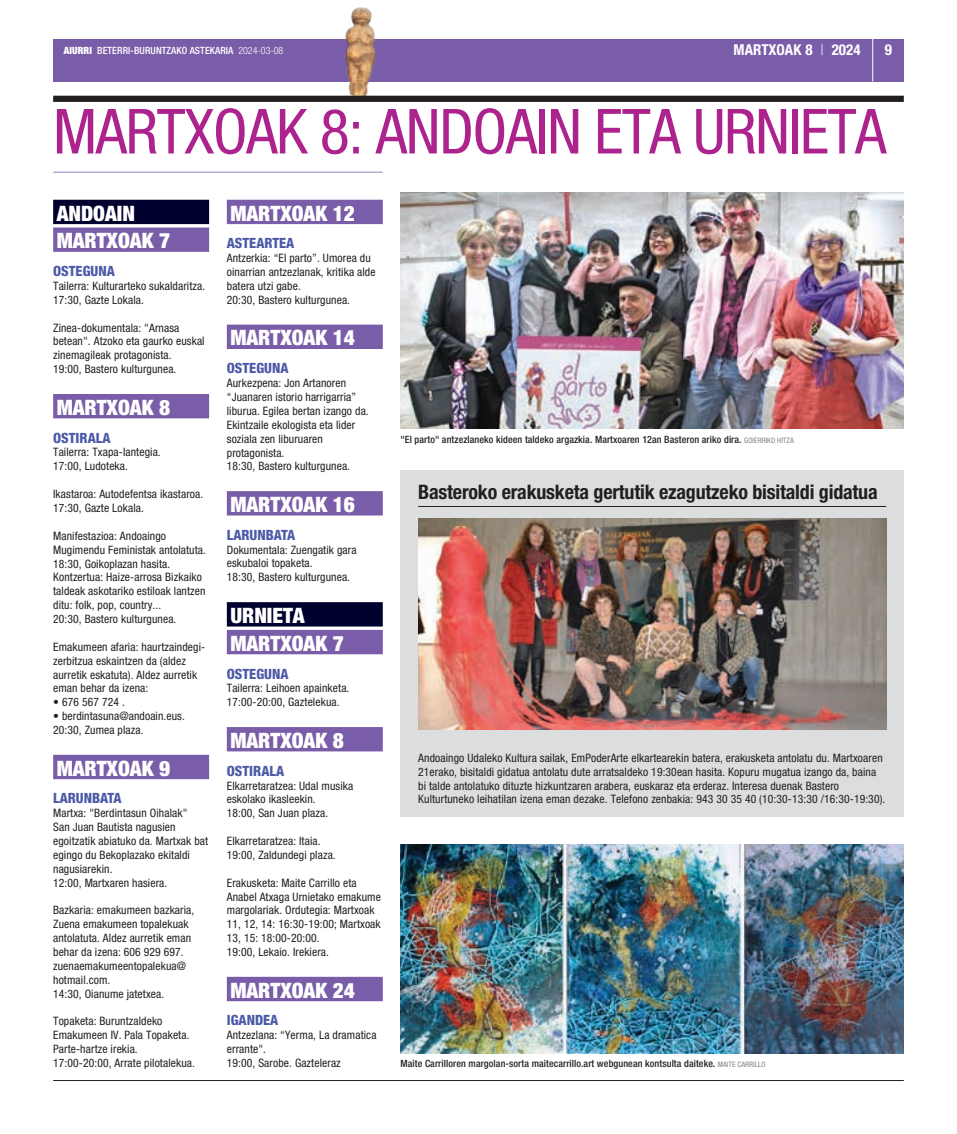
<style>
.page{position:relative;width:957px;height:1134px;background:#fff}
.page>*{position:absolute;margin:0;border:0;box-sizing:border-box;transform-origin:0 0}
.t1{font:condensed 62.25px "Helvetica Neue";letter-spacing:-.02em;color:#ad238d}
.t2{font:900 condensed 21.25px/27.8px "Helvetica Neue";color:#fff}
.t3{font:700 condensed 20px "Helvetica Neue";letter-spacing:-.01em;color:#231f20}
.t4{font:700 condensed 15px "Helvetica Neue";letter-spacing:.035em;color:#fff}
.t5{font:800 condensed 14.12px "Helvetica Neue";letter-spacing:.11em;color:#4c59a7}
.t6{font:condensed 11.62px/13.9px "Helvetica Neue";letter-spacing:.01em;color:#231f20}
.t7{font:500 condensed 10px "Helvetica Neue";letter-spacing:.01em;color:#231f20}
.t8{font:500 condensed 10px "Helvetica Neue";letter-spacing:.01em;color:#fff}
.s1{font-weight:900}
.s2{font-weight:300}
.s3{font-weight:400;font-size:7.5px;color:#808285}
</style>
<div class="page">
<div style="left:53px;top:39px;width:851px;height:42px;background:#7a5da8"></div>
<hr style="left:872px;top:39px;width:1px;height:42px;background:#fff">
<img style="left:344px;top:7px;width:34px;height:89px">
<hr style="left:53px;top:1080px;width:851px;height:1px;background:#231f20">
<div style="left:53px;top:200px;width:156px;height:24px;background:#00002e"></div>
<div style="left:53px;top:227px;width:156px;height:25px;background:#7a5da8"></div>
<div style="left:53px;top:394px;width:156px;height:24px;background:#7a5da8"></div>
<div style="left:53px;top:755px;width:156px;height:24px;background:#7a5da8"></div>
<div style="left:227px;top:200px;width:156px;height:24px;background:#7a5da8"></div>
<div style="left:227px;top:325px;width:156px;height:24px;background:#7a5da8"></div>
<div style="left:227px;top:491px;width:156px;height:24px;background:#7a5da8"></div>
<div style="left:227px;top:602px;width:156px;height:24px;background:#00002e"></div>
<div style="left:227px;top:630px;width:156px;height:24px;background:#7a5da8"></div>
<div style="left:227px;top:727px;width:156px;height:24px;background:#7a5da8"></div>
<div style="left:227px;top:977px;width:156px;height:24px;background:#7a5da8"></div>
<hr style="left:53px;top:172px;width:330px;height:1px;background:#a49dcc">
<div style="left:53px;top:96px;width:851px;height:6px;background:#231f20"></div>
<img style="left:400px;top:193px;width:504px;height:236px">
<img style="left:400px;top:845px;width:504px;height:208px">
<div style="left:400px;top:470px;width:504px;height:347px;background:#dcdddf"></div>
<img style="left:418px;top:518px;width:468px;height:211px">
<hr style="left:418px;top:506px;width:468px;height:1px;background:#231f20">
<p class="t8" style="left:64px;top:45px;width:221px"><span class="s1">AIURRI</span> BETERRI-BURUNTZAKO ASTEKARIA <span class="s2">2024-03-08</span></p>
<p class="t4" style="left:733px;top:41px;width:128px">martxoak 8 <span class="s2">|</span> 2024</p>
<p class="t4" style="left:885px;top:41px;width:9px">9</p>
<h1 class="t1" style="left:53px;top:95px;width:33px">mARTX</h1>
<h1 class="t1" style="left:213px;top:95px;width:507px">OAK 8: AN DOAIN ETA URNI</h1>
<h1 class="t1" style="left:800px;top:95px;width:58px">ETA</h1>
<h2 class="t2" style="left:57px;top:199px;width:115px">ANDOAIN<br>MARTXOAK 7</h2>
<p class="t5" style="left:53px;top:262px;width:62px">OSTEGUNA</p>
<p class="t6" style="left:53px;top:279px;width:154px">Tailerra: Kulturarteko sukaldaritza.<br>17:30, Gazte Lokala.</p>
<p class="t6" style="left:53px;top:320px;width:153px">Zinea-dokumentala: "Arnasa betean". Atzoko eta gaurko euskal zinemagileak protagonista.<br>19:00, Bastero kulturgunea.</p>
<h2 class="t2" style="left:57px;top:393px;width:115px">MARTXOAK 8</h2>
<p class="t5" style="left:53px;top:429px;width:58px">OSTIRALA</p>
<p class="t6" style="left:53px;top:445px;width:109px">Tailerra: Txapa-lantegia.<br>17:00, Ludoteka.</p>
<p class="t6" style="left:53px;top:487px;width:152px">Ikastaroa: Autodefentsa ikastaroa.<br>17:30, Gazte Lokala.</p>
<p class="t6" style="left:53px;top:529px;width:154px">Manifestazioa: Andoaingo<br>Mugimendu Feministak antolatuta.<br>18:30, Goikoplazan hasita.<br>Kontzertua: Haize-arrosa Bizkaiko taldeak askotariko estiloak lantzen ditu: folk, pop, country...<br>20:30, Bastero kulturgunea.</p>
<p class="t6" style="left:53px;top:640px;width:154px">Emakumeen afaria: haurtzaindegi&shy;zerbitzua eskaintzen da (aldez aurretik eskatuta). Aldez aurretik eman behar da izena:</p>
<p class="t6" style="left:53px;top:695px;width:73px">• 676 567 724 .</p>
<p class="t6" style="left:53px;top:709px;width:133px">• berdintasuna@andoain.eus.<br>20:30, Zumea plaza.</p>
<h2 class="t2" style="left:57px;top:754px;width:115px">MARTXOAK 9</h2>
<p class="t5" style="left:53px;top:790px;width:69px">LARUNBATA</p>
<p class="t6" style="left:53px;top:806px;width:156px">Martxa: "Berdintasun Oihalak"<br>San Juan Bautista nagusien egoitzatik abiatuko da. Martxak bat egingo du Bekoplazako ekitaldi nagusiarekin.<br>12:00, Martxaren hasiera.</p>
<p class="t6" style="left:53px;top:903px;width:143px">Bazkaria: emakumeen bazkaria,<br>Zuena emakumeen topalekuak antolatuta. Aldez aurretik eman behar da izena: 606 929 697. zuenaemakumeentopalekua@ hotmail.com.<br>14:30, Oianume jatetxea.</p>
<p class="t6" style="left:53px;top:1014px;width:143px">Topaketa: Buruntzaldeko<br>Emakumeen IV. Pala Topaketa.<br>Parte-hartze irekia.<br>17:00-20:00, Arrate pilotalekua.</p>
<h2 class="t2" style="left:230px;top:199px;width:126px">MARTXOAK 12</h2>
<p class="t5" style="left:227px;top:235px;width:68px">ASTEARTEA</p>
<p class="t6" style="left:227px;top:251px;width:150px">Antzerkia: “El parto”. Umorea du oinarrian antzezlanak, kritika alde batera utzi gabe.<br>20:30, Bastero kulturgunea.</p>
<h2 class="t2" style="left:230px;top:324px;width:126px">MARTXOAK 14</h2>
<p class="t5" style="left:227px;top:359px;width:62px">OSTEGUNA</p>
<p class="t6" style="left:227px;top:376px;width:143px">Aurkezpena: Jon Artanoren “Juanaren istorio harrigarria” liburua. Egilea bertan izango da.<br>Ekintzaile ekologista eta lider soziala zen liburuaren protagonista.<br>18:30, Bastero kulturgunea.</p>
<h2 class="t2" style="left:230px;top:490px;width:126px">MARTXOAK 16</h2>
<p class="t5" style="left:227px;top:526px;width:69px">LARUNBATA</p>
<p class="t6" style="left:227px;top:542px;width:131px">Dokumentala: Zuengatik gara eskubaloi topaketa.<br>18:30, Bastero kulturgunea.</p>
<h2 class="t2" style="left:230px;top:601px;width:23px">URNIET</h2>
<h2 class="t2" style="left:230px;top:601px;width:115px;text-indent:63px">A<br>MARTXOAK 7</h2>
<p class="t5" style="left:227px;top:665px;width:62px">OSTEGUNA</p>
<p class="t6" style="left:227px;top:681px;width:124px">Tailerra: Leihoen apainketa.<br>17:00-20:00, Gaztelekua.</p>
<h2 class="t2" style="left:230px;top:726px;width:115px">MARTXOAK 8</h2>
<p class="t5" style="left:227px;top:762px;width:58px">OSTIRALA</p>
<p class="t6" style="left:227px;top:778px;width:128px">Elkarretaratzea: Udal musika eskolako ikasleekin.<br>18:00, San Juan plaza.</p>
<p class="t6" style="left:227px;top:834px;width:110px">Elkarretaratzea: Itaia.<br>19:00, Zaldundegi plaza.</p>
<p class="t6" style="left:227px;top:875px;width:156px">Erakusketa: Maite Carrillo eta<br>Anabel Atxaga Urnietako emakume margolariak. Ordutegia: Martxoak<br>11, 12, 14: 16:30-19:00; Martxoak<br>13, 15: 18:00-20:00.<br>19:00, Lekaio. Irekiera.</p>
<h2 class="t2" style="left:230px;top:976px;width:126px">MARTXOAK 24</h2>
<p class="t5" style="left:227px;top:1012px;width:52px">IGANDEA</p>
<p class="t6" style="left:227px;top:1028px;width:151px">Antzezlana: “Yerma, La dramatica errante".<br>19:00, Sarobe. Gazteleraz</p>
<p class="t7" style="left:400px;top:433px;width:395px">"El parto" antzezlaneko kideen taldeko argazkia. Martxoaren 12an Basteron ariko dira. <span class="s3">GOIERRI KO HITZA</span></p>
<h3 class="t3" style="left:418px;top:480px;width:461px">Basteroko erakusketa gertutik ezagutzeko bisitaldi gidatua</h3>
<p class="t6" style="left:418px;top:751px;width:469px">Andoaingo Udaleko Kultura sailak, EmPoderArte elkartearekin batera, erakusketa antolatu du. Martxoaren 21erako, bisitaldi gidatua antolatu dute arratsaldeko 19:30ean hasita. Kopuru mugatua izango da, baina bi talde antolatuko dituzte hizkuntzaren arabera, euskaraz eta erderaz. Interesa duenak Bastero Kulturtuneko leihatilan izena eman dezake. Telefono zenbakia: 943 30 35 40 (10:30-13:30 /16:30-19:30).</p>
<p class="t7" style="left:400px;top:1057px;width:359px">Maite Carrilloren margolan-sorta maitecarrillo.art webgunean kontsulta daiteke. <span class="s3">maite carrillo</span></p>
</div>
